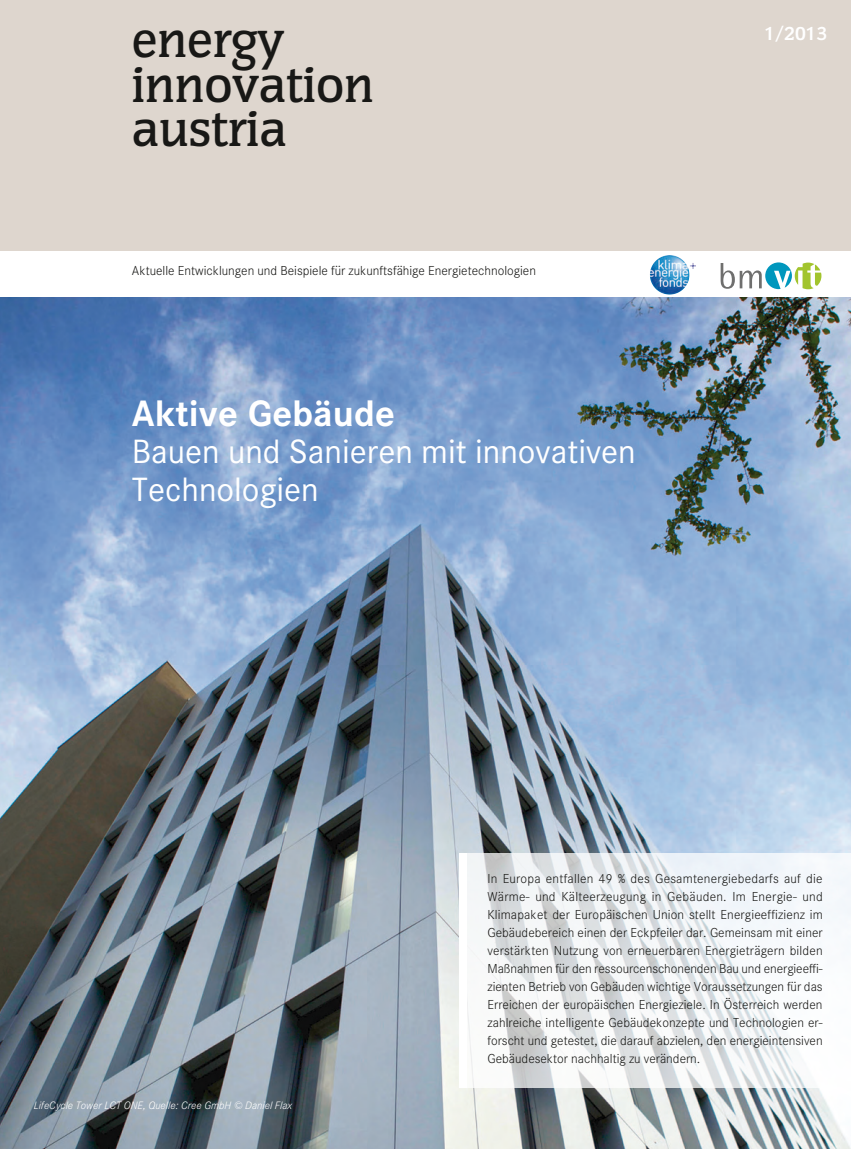
<style>
.page{position:relative;width:851px;height:1149px;background:#fff}
.page>*{position:absolute;margin:0;border:0;box-sizing:border-box;transform-origin:0 0}
.t1{font:500 47.4px "Congress";color:#181816}
.Titel_fett{font:700 36px "Corporate SBQ";color:#fff}
.Titel_reg{font:33px/37.5px "Corporate SBQ";color:#fff}
.t2{font:700 18px "Congress";color:#fff}
.Fliesstext{font:300 12.75px/18px "Corporate SBQ";color:#181816;text-align:justify}
.Bild_Quelle{font:italic 300 10.5px "Corporate SBQ";color:#fff}
</style>
<div class="page">
<div style="left:0;top:0;width:850px;height:300px;background:#ded6ce"></div>
<div style="left:0;top:251px;width:850px;height:47px;background:#fff"></div>
<img style="left:0;top:298px;width:850px;height:850px">
<svg style="left:467px;top:852px;width:383px;height:234px;fill:#f4f7f9"></svg>
<div style="left:459px;top:852px;width:8px;height:234px;background:#fff"></div>
<img style="left:654px;top:255px;width:15px;height:8px">
<svg style="left:720px;top:262px;width:101px;height:27px"></svg>
<p class="t1" style="left:132px;top:11px;width:153px">energy</p>
<p class="t1" style="left:132px;top:56px;width:243px">innovation</p>
<p class="t1" style="left:132px;top:100px;width:156px">austria</p>
<p class="Fliesstext" style="left:132px;top:262px;width:405px">Aktuelle Entwicklungen und Beispiele für zukunftsfähige Energietechnologien</p>
<p class="Titel_fett" style="left:132px;top:391px;width:264px">Aktive Gebäude</p>
<p class="Titel_reg" style="left:132px;top:433px;width:505px">Bauen und Sanieren mit innovativen<br>Technologien</p>
<p class="t2" style="left:764px;top:22px;width:64px">1/2013</p>
<p class="Bild_Quelle" style="left:34px;top:1098px;width:260px">LifeCycle Tower LCT ONE, Quelle: Cree GmbH © Daniel Flax</p>
<p class="Fliesstext" style="left:487px;top:869px;width:337px">In Europa entfallen 49 % des Gesamtenergiebedarfs auf die Wärme- und Kälteerzeugung in Gebäuden. Im Energie- und Klimapaket der Europäischen Union stellt Energieeffizienz im Gebäudebereich einen der Eckpfeiler dar. Gemeinsam mit einer verstärkten Nutzung von erneuerbaren Energieträgern bilden Maßnahmen für den ressourcenschonenden Bau und energieeffi&shy;zienten Betrieb von Gebäuden wichtige Voraussetzungen für das Erreichen der europäischen Energieziele. In Österreich werden zahlreiche intelligente Gebäudekonzepte und Technologien er&shy;forscht und getestet, die darauf abzielen, den energieintensiven Gebäudesektor nachhaltig zu verändern.</p>
</div>
